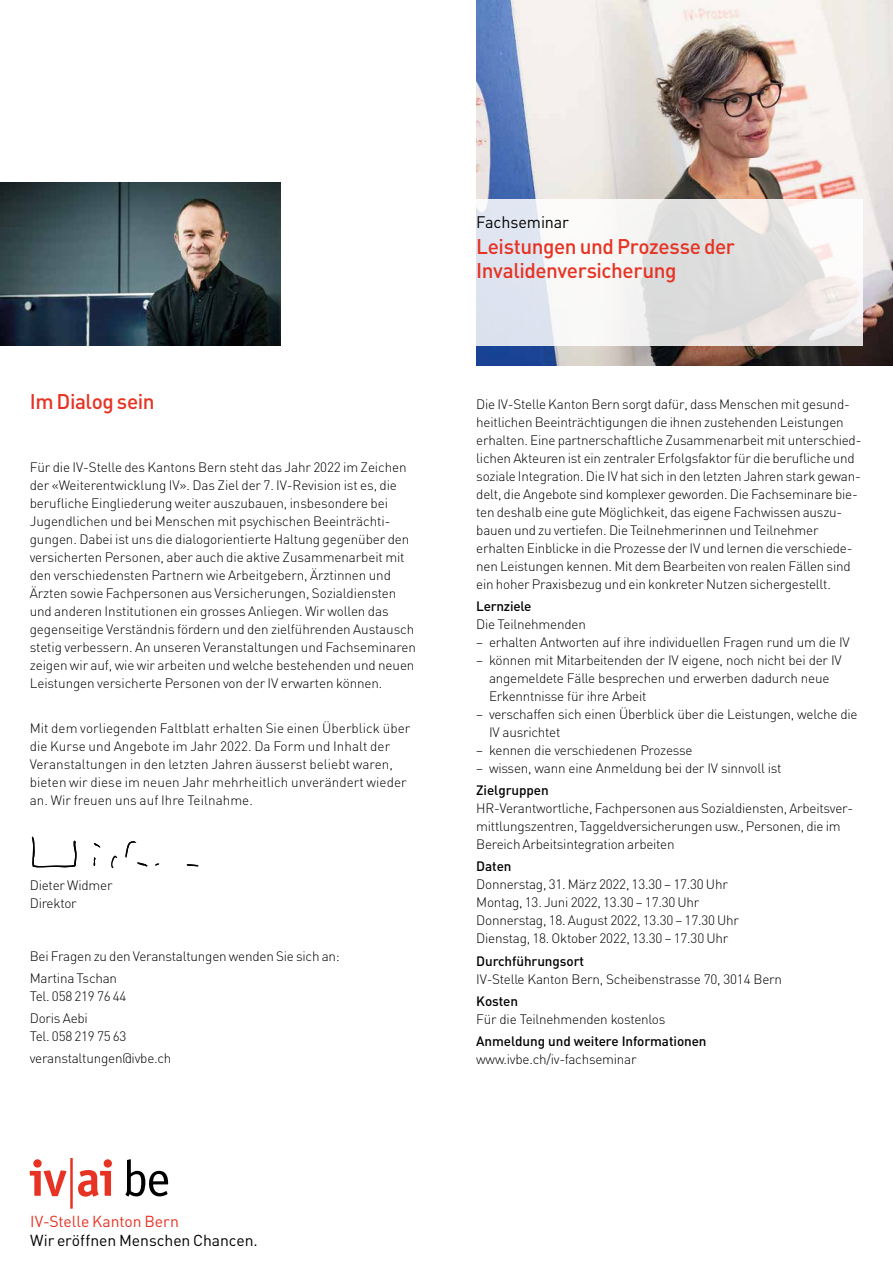
<style>
.page{position:relative;width:893px;height:1276px;background:#fff}
.page>*{position:absolute;margin:0;border:0;box-sizing:border-box;transform-origin:0 0}
.t1{font:500 21px/24px "DIN";letter-spacing:-.02em;color:#e63323}
.t2{font:16.5px "DIN";letter-spacing:-.01em;color:#000}
.t3{font:15.75px "DIN";letter-spacing:-.005em;color:#000}
.t4{font:15.75px "DIN";letter-spacing:-.005em;color:#e63323}
.t5{font:300 13.5px/18px "DIN";letter-spacing:-.015em;color:#000}
.t6{font:300 13.5px/18px "DIN";letter-spacing:.005em;color:#000}
.t7{font:500 13.5px "DIN";letter-spacing:-.005em;color:#000}
</style>
<div class="page">
<img style="left:0;top:183px;width:280px;height:162px">
<svg style="left:32px;top:836px;width:167px;height:32px"></svg>
<img style="left:476px;top:0;width:417px;height:365px">
<hr style="left:892px;top:199px;width:1px;height:146px;background:#fff">
<svg style="left:476px;top:199px;width:387px;height:146px"></svg>
<svg style="left:30px;top:1159px;width:36px;height:37px"></svg>
<svg style="left:78px;top:1159px;width:34px;height:37px"></svg>
<svg style="left:125px;top:1159px;width:43px;height:37px"></svg>
<hr style="left:70px;top:1158px;width:3px;height:50px;background:#e63323">
<p class="t2" style="left:476px;top:211px;width:94px">Fachseminar</p>
<h1 class="t1" style="left:476px;top:234px;width:260px">Leistungen und Prozesse der<br>Invalidenversicherung</h1>
<h1 class="t1" style="left:30px;top:389px;width:126px">Im Dialog sein</h1>
<p class="t5" style="left:476px;top:394px;width:387px">Die IV-Stelle Kanton Bern sorgt dafür, dass Menschen mit gesund&shy;heitlichen Beeinträchtigungen die ihnen zustehenden Leistungen erhalten. Eine partnerschaftliche Zusammenarbeit mit unterschied&shy;lichen Akteuren ist ein zentraler Erfolgsfaktor für die berufliche und soziale Integration. Die IV hat sich in den letzten Jahren stark gewan&shy;delt, die Angebote sind komplexer geworden. Die Fachseminare bie&shy;ten deshalb eine gute Möglichkeit, das eigene Fachwissen auszu&shy;bauen und zu vertiefen. Die Teilnehmerinnen und Teilnehmer erhalten Einblicke in die Prozesse der IV und lernen die verschiede&shy;nen Leistungen kennen. Mit dem Bearbeiten von realen Fällen sind ein hoher Praxisbezug und ein konkreter Nutzen sichergestellt.</p>
<p class="t7" style="left:476px;top:597px;width:57px">Lernziele</p>
<p class="t5" style="left:476px;top:615px;width:111px">Die Teilnehmenden</p>
<p class="t5" style="left:476px;top:633px;width:375px">– erhalten Antworten auf ihre individuellen Fragen rund um die IV</p>
<p class="t5" style="left:489px;top:651px;width:354px;text-indent:-13px">– können mit Mitarbeitenden der IV eigene, noch nicht bei der IV angemeldete Fälle besprechen und erwerben dadurch neue<br>Erkenntnisse für ihre Arbeit</p>
<p class="t5" style="left:489px;top:705px;width:370px;text-indent:-13px">– verschaffen sich einen Überblick über die Leistungen, welche die<br>IV ausrichtet</p>
<p class="t5" style="left:476px;top:741px;width:218px">– kennen die verschiedenen Prozesse</p>
<p class="t5" style="left:476px;top:759px;width:307px">– wissen, wann eine Anmeldung bei der IV sinnvoll ist</p>
<p class="t7" style="left:476px;top:781px;width:74px">Zielgruppen</p>
<p class="t5" style="left:476px;top:799px;width:378px">HR-Verantwortliche, Fachpersonen aus Sozialdiensten, Arbeitsver&shy;mittlungszentren, Taggeldversicherungen usw., Personen, die im<br>Bereich Arbeitsintegration arbeiten</p>
<p class="t7" style="left:476px;top:858px;width:37px">Daten</p>
<p class="t5" style="left:476px;top:875px;width:264px">Donnerstag, 31. März 2022, 13.30 – 17.30 Uhr Montag, 13. Juni 2022, 13.30 – 17.30 Uhr Donnerstag, 18. August 2022, 13.30 – 17.30 Uhr Dienstag, 18. Oktober 2022, 13.30 – 17.30 Uhr</p>
<p class="t7" style="left:476px;top:952px;width:109px">Durchführungsort</p>
<p class="t5" style="left:476px;top:969px;width:307px">IV-Stelle Kanton Bern, Scheibenstrasse 70, 3014 Bern</p>
<p class="t7" style="left:476px;top:992px;width:43px">Kosten</p>
<p class="t5" style="left:476px;top:1010px;width:191px">Für die Teilnehmenden kostenlos</p>
<p class="t7" style="left:476px;top:1032px;width:232px">Anmeldung und weitere Informationen</p>
<p class="t5" style="left:476px;top:1050px;width:162px">www.ivbe.ch/iv-fachseminar</p>
<p class="t5" style="left:30px;top:458px;width:388px">Für die IV-Stelle des Kantons Bern steht das Jahr 2022 im Zeichen der «Weiterentwicklung IV». Das Ziel der 7. IV-Revision ist es, die berufliche Eingliederung weiter auszubauen, insbesondere bei Jugendlichen und bei Menschen mit psychischen Beeinträchti&shy;gungen. Dabei ist uns die dialogorientierte Haltung gegenüber den versicherten Personen, aber auch die aktive Zusammenarbeit mit den verschiedensten Partnern wie Arbeitgebern, Ärztinnen und Ärzten sowie Fachpersonen aus Versicherungen, Sozialdiensten und anderen Institutionen ein grosses Anliegen. Wir wollen das gegenseitige Verständnis fördern und den zielführenden Austausch stetig verbessern. An unseren Veranstaltungen und Fachseminaren zeigen wir auf, wie wir arbeiten und welche bestehenden und neuen Leistungen versicherte Personen von der IV erwarten können.</p>
<p class="t6" style="left:30px;top:719px;width:382px">Mit dem vorliegenden Faltblatt erhalten Sie einen Überblick über die Kurse und Angebote im Jahr 2022. Da Form und Inhalt der Veranstaltungen in den letzten Jahren äusserst beliebt waren, bieten wir diese im neuen Jahr mehrheitlich unverändert wieder an. Wir freuen uns auf Ihre Teilnahme.</p>
<p class="t5" style="left:30px;top:875px;width:84px">Dieter Widmer<br>Direktor</p>
<p class="t5" style="left:30px;top:944px;width:312px;line-height:22.2px">Bei Fragen zu den Veranstaltungen wenden Sie sich an:<br>Martina Tschan</p>
<p class="t5" style="left:30px;top:985px;width:98px;line-height:22.2px">Tel. 058 219 76 44<br>Doris Aebi</p>
<p class="t5" style="left:30px;top:1025px;width:143px;line-height:22.2px">Tel. 058 219 75 63 veranstaltungen@ivbe.ch</p>
<p class="t4" style="left:30px;top:1212px;width:150px">IV-Stelle Kanton Bern</p>
<p class="t3" style="left:30px;top:1230px;width:229px">Wir eröffnen Menschen Chancen.</p>
</div>
